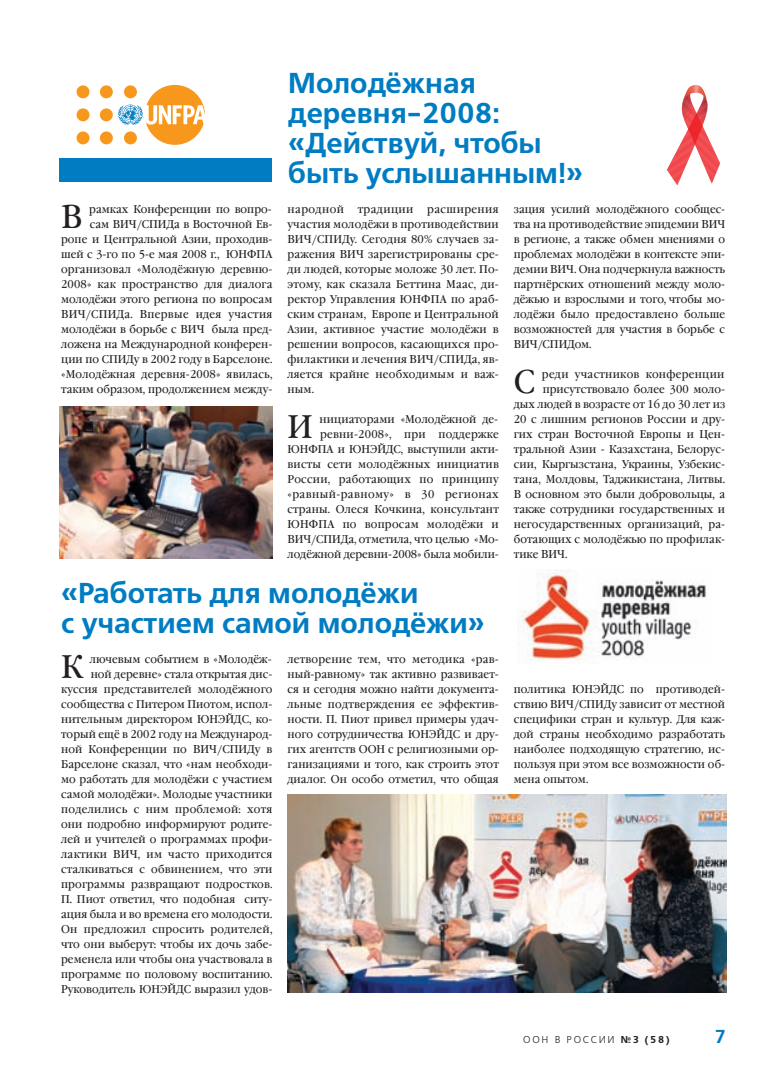
<style>
.page{position:relative;width:780px;height:1088px;background:#fff}
.page>*{position:absolute;margin:0;border:0;box-sizing:border-box;transform-origin:0 0}
.t1{font:32.62px "Garamond Book C";color:#231f20;scale:.9 1}
.t2{font:28.75px/30px "Free Set Demi Bold C";color:#007cc2}
.t3{font:700 18.75px "Free Set C";color:#007cc2}
.t4{font:11.25px/15px "Garamond Book C";letter-spacing:.005em;color:#231f20;text-align:justify;scale:.9 1}
.t5{font:11.25px "Garamond Book C";letter-spacing:.03em;color:#231f20;scale:.9 1}
.t6{font:10px "Free Set C";letter-spacing:.175em;color:#231f20}
.s1{font-weight:700}
</style>
<div class="page">
<img style="left:60px;top:406px;width:212px;height:152px">
<div style="left:60px;top:158px;width:212px;height:24px;background:#007cc2"></div>
<div style="left:100px;top:108px;width:13px;height:13px;background:#f7981d;border-radius:50%"></div>
<div style="left:100px;top:131px;width:13px;height:13px;background:#f7981d;border-radius:50%"></div>
<div style="left:100px;top:85px;width:13px;height:13px;background:#f7981d;border-radius:50%"></div>
<div style="left:77px;top:108px;width:12px;height:13px;background:#f7981d;border-radius:50%"></div>
<div style="left:77px;top:131px;width:12px;height:13px;background:#f7981d;border-radius:50%"></div>
<div style="left:77px;top:85px;width:12px;height:13px;background:#f7981d;border-radius:50%"></div>
<svg style="left:118px;top:85px;width:87px;height:60px"></svg>
<svg style="left:677px;top:85px;width:34px;height:100px"></svg>
<img style="left:288px;top:795px;width:438px;height:198px">
<img style="left:518px;top:570px;width:189px;height:90px">
<h2 class="t2" style="left:288px;top:70px;width:296px">Молодёжная деревня-2008: «Действуй, чтобы быть услышанным!»</h2>
<p class="t4" style="left:61px;top:202px;width:236px;text-align:right">рамках Конференции по вопро-<br>сам ВИЧ/СПИДа в Восточной Ев&shy;ропе и Центральной Азии, проходив&shy;шей с 3-го по 5-е мая 2008 г., ЮНФПА организовал «Молодёжную деревню-2008» как пространство для диалога молодёжи этого региона по вопросам ВИЧ/СПИДа. Впервые идея участия молодёжи в борьбе с ВИЧ была пред&shy;ложена на Международной конферен&shy;ции по СПИДу в 2002 году в Барселоне. «Молодёжная деревня-2008» явилась, таким образом, продолжением между-</p>
<p class="t4" style="left:287px;top:202px;width:236px">народной традиции расширения участия молодёжи в противодействии ВИЧ/СПИДу. Сегодня 80% случаев за&shy;ражения ВИЧ зарегистрированы сре&shy;ди людей, которые моложе 30 лет. По&shy;этому, как сказала Беттина Маас, ди&shy;ректор Управления ЮНФПА по араб&shy;ским странам, Европе и Центральной Азии, активное участие молодёжи в решении вопросов, касающихся про&shy;филактики и лечения ВИЧ/СПИДа, яв&shy;ляется крайне необходимым и важ&shy;ным.</p>
<h1 class="t1" style="left:287px;top:413px;width:30px">И</h1>
<h1 class="t1" style="left:61px;top:203px;width:25px">В</h1>
<p class="t4" style="left:287px;top:412px;width:236px;text-align:right">нициаторами «Молодёжной де&shy;ревни-2008», при поддержке<br>ЮНФПА и ЮНЭЙДС, выступили акти&shy;висты сети молодёжных инициатив<br>России, работающих по принципу «равный-равному» в 30 регионах страны. Олеся Кочкина, консультант<br>ЮНФПА по вопросам молодёжи и<br>ВИЧ/СПИДа, отметила, что целью «Мо&shy;лодёжной деревни-2008» была мобили-</p>
<h2 class="t2" style="left:61px;top:580px;width:425px">«Работать для молодёжи<br>с участием самой молодёжи»</h2>
<h1 class="t1" style="left:61px;top:653px;width:26px">К</h1>
<p class="t4" style="left:61px;top:652px;width:236px;text-align:right">лючевым событием в «Молодёж-<br>ной деревне» стала открытая дис&shy;куссия представителей молодёжного сообщества с Питером Пиотом, испол&shy;нительным директором ЮНЭЙДС, ко&shy;торый ещё в 2002 году на Международ&shy;ной Конференции по ВИЧ/СПИДу в Барселоне сказал, что «нам необходи&shy;мо работать для молодёжи с участием самой молодёжи». Молодые участники поделились с ним проблемой: хотя они подробно информируют родите&shy;лей и учителей о программах профи&shy;лактики ВИЧ, им часто приходится сталкиваться с обвинением, что эти программы развращают подростков.<br>П. Пиот ответил, что подобная ситу&shy;ация была и во времена его молодости.<br>Он предложил спросить родителей, что они выберут: чтобы их дочь забе&shy;ременела или чтобы она участвовала в программе по половому воспитанию.<br>Руководитель ЮНЭЙДС выразил удов-</p>
<p class="t4" style="left:287px;top:652px;width:236px">летворение тем, что методика «рав&shy;ный-равному» так активно развивает&shy;ся и сегодня можно найти документа&shy;льные подтверждения ее эффектив&shy;ности. П. Пиот привел примеры удач&shy;ного сотрудничества ЮНЭЙДС и дру&shy;гих агентств ООН с религиозными ор&shy;ганизациями и того, как строить этот диалог. Он особо отметил, что общая</p>
<p class="t4" style="left:514px;top:202px;width:236px">зация усилий молодёжного сообщес&shy;тва на противодействие эпидемии ВИЧ в регионе, а также обмен мнениями о проблемах молодёжи в контексте эпи&shy;демии ВИЧ. Она подчеркнула важность партнёрских отношений между моло&shy;дёжью и взрослыми и того, чтобы мо&shy;лодёжи было предоставлено больше возможностей для участия в борьбе с ВИЧ/СПИДом.</p>
<h1 class="t1" style="left:514px;top:368px;width:25px">С</h1>
<p class="t5" style="left:542px;top:369px;width:204px">реди участников конференции</p>
<p class="t4" style="left:542px;top:382px;width:204px">присутствовало более 300 моло-</p>
<p class="t4" style="left:514px;top:397px;width:236px">дых людей в возрасте от 16 до 30 лет из</p>
<p class="t4" style="left:514px;top:412px;width:236px">20 с лишним регионов России и дру-</p>
<p class="t4" style="left:514px;top:427px;width:236px">гих стран Восточной Европы и Цен-</p>
<p class="t4" style="left:514px;top:442px;width:236px">тральной Азии - Казахстана, Белорус-</p>
<p class="t4" style="left:514px;top:457px;width:236px">сии, Кыргызстана, Украины, Узбекис-</p>
<p class="t4" style="left:514px;top:472px;width:236px">тана, Молдовы, Таджикистана, Литвы.</p>
<p class="t4" style="left:514px;top:487px;width:236px">В основном это были добровольцы, а</p>
<p class="t4" style="left:514px;top:502px;width:236px">также сотрудники государственных и</p>
<p class="t4" style="left:514px;top:517px;width:236px">негосударственных организаций, ра-</p>
<p class="t4" style="left:514px;top:532px;width:236px">ботающих с молодёжью по профилак-</p>
<p class="t4" style="left:514px;top:547px;width:61px">тике ВИЧ.</p>
<p class="t4" style="left:514px;top:682px;width:236px">политика ЮНЭЙДС по противодей&shy;ствию ВИЧ/СПИДу зависит от местной специфики стран и культур. Для каж&shy;дой страны необходимо разработать наиболее подходящую стратегию, ис&shy;пользуя при этом все возможности об&shy;мена опытом.</p>
<p class="t6" style="left:523px;top:1035px;width:148px">ООН В РОССИИ <span class="s1">№3 (58)</span></p>
<h3 class="t3" style="left:715px;top:1029px;width:11px">7</h3>
</div>
